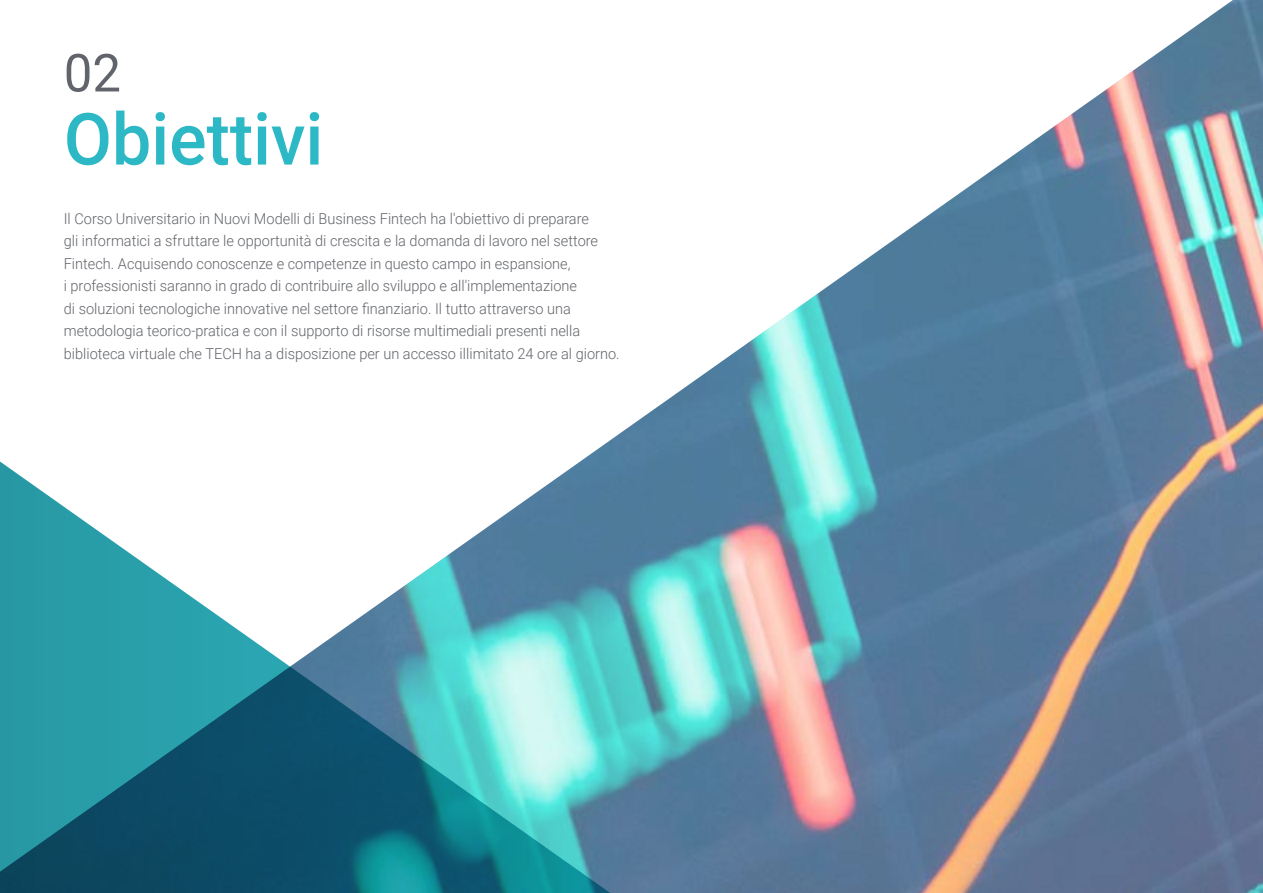
<style>
.page{position:relative;width:1263px;height:893px;background:#fff}
.page>*{position:absolute;margin:0;border:0;box-sizing:border-box;transform-origin:0 0}
.t1{font:500 72px "Roboto";color:#2db8c5}
.t2{font:52.5px "Roboto";color:#61646a}
.t3{font:300 15px/22.5px "Roboto";color:#61646a}
</style>
<div class="page">
<img style="left:602px;top:0;width:661px;height:893px">
<svg style="left:0;top:446px;width:640px;height:447px"></svg>
<h2 class="t2" style="left:64px;top:36px;width:59px">02</h2>
<h1 class="t1" style="left:64px;top:89px;width:261px">Obiettivi</h1>
<p class="t3" style="left:64px;top:207px;width:557px">Il Corso Universitario in Nuovi Modelli di Business Fintech ha l'obiettivo di preparare<br>gli informatici a sfruttare le opportunità di crescita e la domanda di lavoro nel settore Fintech. Acquisendo conoscenze e competenze in questo campo in espansione,<br>i professionisti saranno in grado di contribuire allo sviluppo e all'implementazione<br>di soluzioni tecnologiche innovative nel settore finanziario. Il tutto attraverso una metodologia teorico-pratica e con il supporto di risorse multimediali presenti nella biblioteca virtuale che TECH ha a disposizione per un accesso illimitato 24 ore al giorno.</p>
</div>
